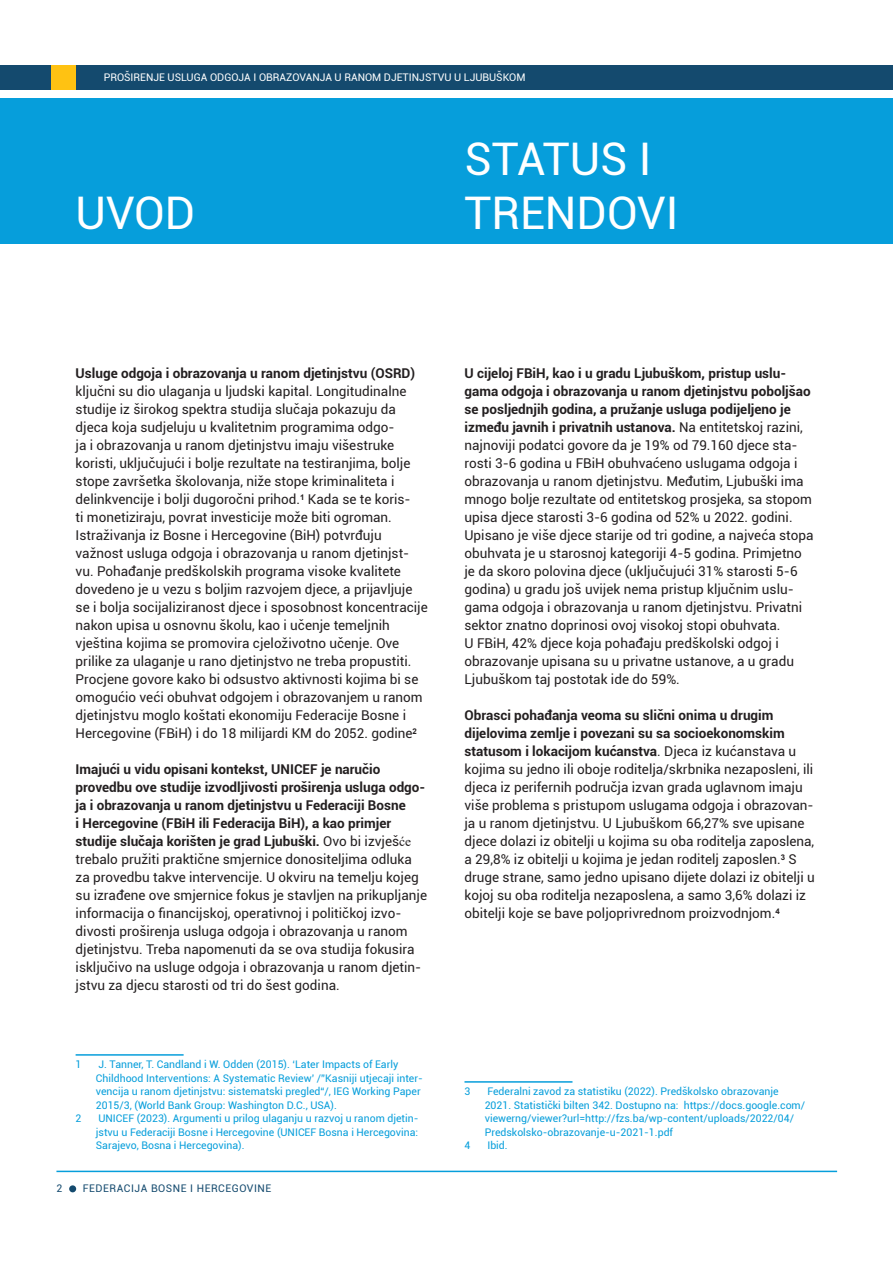
<style>
.page{position:relative;width:893px;height:1263px;background:#fff}
.page>*{position:absolute;margin:0;border:0;box-sizing:border-box;transform-origin:0 0}
.t1{font:45px "Roboto";color:#fff}
.Copy{font:13.5px/18px "Roboto";color:#231f20}
.Footnotes{font:10.5px/13.5px "Roboto";color:#069edb}
.t2{font:10.5px "Roboto";color:#fff}
.t3{font:10.5px "Roboto";letter-spacing:.05em;color:#144a6e}
.s1{font-weight:700}
.s2{font-family:"Times New Roman"}
</style>
<div class="page">
<div style="left:0;top:65px;width:893px;height:24px;background:#144a6e"></div>
<hr style="left:56px;top:1171px;width:781px;height:1px;background:#069edb">
<div style="left:69px;top:1185px;width:7px;height:7px;background:#144a6e;border-radius:50%"></div>
<div style="left:51px;top:65px;width:24px;height:24px;background:#ffc212"></div>
<div style="left:0;top:98px;width:893px;height:146px;background:#069edb"></div>
<hr style="left:76px;top:1054px;width:108px;height:2px;background:#069edb">
<hr style="left:464px;top:1081px;width:108px;height:2px;background:#069edb">
<p class="t2" style="left:104px;top:70px;width:423px">PROŠIRENJE USLUGA ODGOJA I OBRAZOVANJA U RANOM DJETINJSTVU U LJUBUŠKOM</p>
<p class="t1" style="left:464px;top:128px;width:189px">STATUS I</p>
<p class="t1" style="left:76px;top:182px;width:121px">UVOD</p>
<p class="t1" style="left:464px;top:182px;width:215px">TRENDOVI</p>
<p class="Copy" style="left:76px;top:364px;width:354px"><span class="s1">Usluge odgoja i obrazovanja u ranom djetinjstvu (OSRD) </span>ključni su dio ulaganja u ljudski kapital. Longitudinalne studije iz širokog spektra studija slučaja pokazuju da djeca koja sudjeluju u kvalitetnim programima odgo-<br>ja i obrazovanja u ranom djetinjstvu imaju višestruke koristi, uključujući i bolje rezultate na testiranjima, bolje stope završetka školovanja, niže stope kriminaliteta i delinkvencije i bolji dugoročni prihod.<sup>1</sup> Kada se te koris-<br>ti monetiziraju, povrat investicije može biti ogroman.<br>Istraživanja iz Bosne i Hercegovine (BiH) potvrđuju važnost usluga odgoja i obrazovanja u ranom djetinjst&shy;vu. Pohađanje predškolskih programa visoke kvalitete dovedeno je u vezu s boljim razvojem djece, a prijavljuje se i bolja socijaliziranost djece i sposobnost koncentracije nakon upisa u osnovnu školu, kao i učenje temeljnih vještina kojima se promovira cjeloživotno učenje. Ove prilike za ulaganje u rano djetinjstvo ne treba propustiti.<br>Procjene govore kako bi odsustvo aktivnosti kojima bi se omogućio veći obuhvat odgojem i obrazovanjem u ranom djetinjstvu moglo koštati ekonomiju Federacije Bosne i Hercegovine (FBiH) i do 18 milijardi KM do 2052. godine<sup>2</sup></p>
<p class="Copy" style="left:76px;top:760px;width:353px"><span class="s1">Imajući u vidu opisani kontekst, UNICEF je naručio provedbu ove studije izvodljivosti proširenja usluga odgo&shy;ja i obrazovanja u ranom djetinjstvu u Federaciji Bosne<br>i Hercegovine (FBiH ili Federacija BiH), a kao primjer studije slučaja korišten je grad Ljubuški.</span> Ovo bi izvješ<span class="s2">će </span>trebalo pružiti praktične smjernice donositeljima odluka za provedbu takve intervencije. U okviru na temelju kojeg su izrađene ove smjernice fokus je stavljen na prikupljanje informacija o financijskoj, operativnoj i političkoj izvo&shy;divosti proširenja usluga odgoja i obrazovanja u ranom djetinjstvu. Treba napomenuti da se ova studija fokusira isključivo na usluge odgoja i obrazovanja u ranom djetin&shy;jstvu za djecu starosti od tri do šest godina.</p>
<p class="Footnotes" style="left:76px;top:1057px;width:7px">1</p>
<p class="Footnotes" style="left:96px;top:1057px;width:328px">J. Tanner, T. Candland i W. Odden (2015). ‘Later Impacts of Early Childhood Interventions: A Systematic Review’ /”Kasniji utjecaji inter&shy;vencija u ranom djetinjstvu: sistematski pregled“/, IEG Working Paper 2015/3, (World Bank Group: Washington D.C., USA).</p>
<p class="Footnotes" style="left:76px;top:1111px;width:7px">2</p>
<p class="Footnotes" style="left:96px;top:1111px;width:324px;text-align:justify">UNICEF (2023). Argumenti u prilog ulaganju u razvoj u ranom djetin&shy;jstvu u Federaciji Bosne i Hercegovine (UNICEF Bosna i Hercegovina:<br>Sarajevo, Bosna i Hercegovina).</p>
<p class="t3" style="left:56px;top:1181px;width:7px">2</p>
<p class="t3" style="left:83px;top:1181px;width:190px">FEDERACIJA BOSNE I HERCEGOVINE</p>
<p class="Copy" style="left:464px;top:364px;width:351px"><span class="s1">U cijeloj FBiH, kao i u gradu Ljubuškom, pristup uslu&shy;gama odgoja i obrazovanja u ranom djetinjstvu poboljšao se posljednjih godina, a pružanje usluga podijeljeno je između javnih i privatnih ustanova.</span> Na entitetskoj razini, najnoviji podatci govore da je 19% od 79.160 djece sta&shy;rosti 3-6 godina u FBiH obuhvaćeno uslugama odgoja i obrazovanja u ranom djetinjstvu. Međutim, Ljubuški ima mnogo bolje rezultate od entitetskog prosjeka, sa stopom upisa djece starosti 3-6 godina od 52% u 2022. godini.<br>Upisano je više djece starije od tri godine, a najveća stopa obuhvata je u starosnoj kategoriji 4-5 godina. Primjetno je da skoro polovina djece (uključujući 31% starosti 5-6 godina) u gradu još uvijek nema pristup ključnim uslu&shy;gama odgoja i obrazovanja u ranom djetinjstvu. Privatni sektor znatno doprinosi ovoj visokoj stopi obuhvata.<br>U FBiH, 42% djece koja pohađaju predškolski odgoj i obrazovanje upisana su u privatne ustanove, a u gradu Ljubuškom taj postotak ide do 59%.</p>
<p class="Copy" style="left:464px;top:706px;width:352px"><span class="s1">Obrasci pohađanja veoma su slični onima u drugim dijelovima zemlje i povezani su sa socioekonomskim statusom i lokacijom kućanstva</span>. Djeca iz kućanstava u kojima su jedno ili oboje roditelja/skrbnika nezaposleni, ili djeca iz perifernih područja izvan grada uglavnom imaju više problema s pristupom uslugama odgoja i obrazovan&shy;ja u ranom djetinjstvu. U Ljubuškom 66,27% sve upisane djece dolazi iz obitelji u kojima su oba roditelja zaposlena, a 29,8% iz obitelji u kojima je jedan roditelj zaposlen.<sup>3</sup> S druge strane, samo jedno upisano dijete dolazi iz obitelji u kojoj su oba roditelja nezaposlena, a samo 3,6% dolazi iz obitelji koje se bave poljoprivrednom proizvodnjom.<sup>4</sup></p>
<p class="Footnotes" style="left:464px;top:1084px;width:7px">3</p>
<p class="Footnotes" style="left:485px;top:1084px;width:322px">Federalni zavod za statistiku (2022). Predškolsko obrazovanje 2021. Statistički bilten 342. Dostupno na: https://docs.google.com/ viewerng/viewer?url=http://fzs.ba/wp-content/uploads/2022/04/ Predskolsko-obrazovanje-u-2021-1.pdf</p>
<p class="Footnotes" style="left:464px;top:1138px;width:7px">4</p>
<p class="Footnotes" style="left:487px;top:1138px;width:22px">Ibid.</p>
</div>
